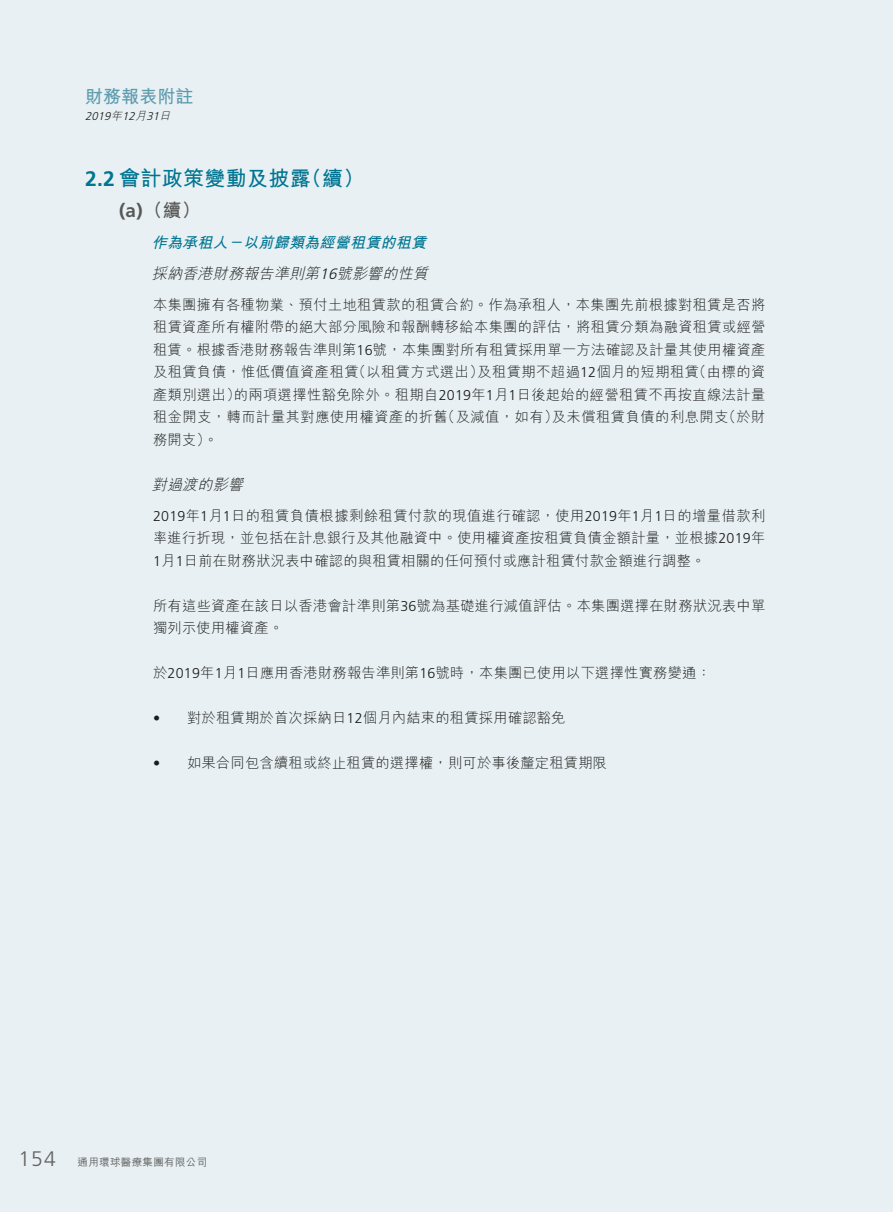
<style>
.page{position:relative;width:893px;height:1212px;background:#e8f0f3}
.page>*{position:absolute;margin:0;border:0;box-sizing:border-box;transform-origin:0 0}
.t1{font:700 21px "M Hei HK";letter-spacing:.015em;color:#007592}
.t2{font:700 18.75px "Frutiger LT Std";color:#575756}
.t3{font:700 18px "M Hei HK";letter-spacing:.005em;color:#5d9baf}
.t4{font:italic 700 15px/31px "M Hei HK";color:#007592}
.t5{font:italic 300 15px "M Hei HK";color:#1c1c1b}
.t6{font:300 14.25px/22.5px "M Hei HK";letter-spacing:.015em;color:#1c1c1b;text-align:justify}
.t7{font:italic 300 11.25px "Frutiger LT Std";color:#1c1c1b}
.t8{font:500 10.5px "M Hei HK";letter-spacing:.03em;color:#636362}
.s1{font-family:"M Hei HK"}
.s2{font-family:"Frutiger LT Std"}
.s3{font-weight:300;color:#1c1c1b}
.s4{font-family:"Frutiger LT Std";font-weight:300;color:#1c1c1b}
.s5{font-family:"Frutiger LT Std";font-weight:300;font-size:21px}
</style>
<div class="page">
<p class="t3" style="left:85px;top:83px;width:110px">財務報表附註</p>
<p class="t7" style="left:85px;top:109px;width:90px">2019<span class="s1">年</span>12<span class="s1">月</span>31<span class="s1">日</span></p>
<h1 class="t1" style="left:85px;top:163px;width:281px"><span class="s2">2.2</span> 會計政策變動及披露（續）</h1>
<h2 class="t2" style="left:119px;top:199px;width:83px">(a) <span class="s1">（續）</span></h2>
<p class="t4" style="left:152px;top:226px;width:282px">作為承租人－以前歸類為經營租賃的租賃<span class="s3">採納香港財務報告準則第</span><span class="s4">16</span><span class="s3">號影響的性質</span></p>
<p class="t6" style="left:153px;top:293px;width:614px">本集團擁有各種物業、預付土地租賃款的租賃合約。作為承租人，本集團先前根據對租賃是否將租賃資產所有權附帶的絕大部分風險和報酬轉移給本集團的評估，將租賃分類為融資租賃或經營租賃。根據香港財務報告準則第<span class="s2">16</span>號，本集團對所有租賃採用單一方法確認及計量其使用權資產及租賃負債，惟低價值資產租賃（以租賃方式選出）及租賃期不超過<span class="s2">12</span>個月的短期租賃（由標的資產類別選出）的兩項選擇性豁免除外。租期自<span class="s2">2019</span>年<span class="s2">1</span>月<span class="s2">1</span>日後起始的經營租賃不再按直線法計量租金開支，轉而計量其對應使用權資產的折舊（及減值，如有）及未償租賃負債的利息開支（於財務開支）。</p>
<p class="t5" style="left:152px;top:474px;width:97px">對過渡的影響</p>
<p class="t6" style="left:153px;top:504px;width:614px"><span class="s2">2019</span>年<span class="s2">1</span>月<span class="s2">1</span>日的租賃負債根據剩餘租賃付款的現值進行確認，使用<span class="s2">2019</span>年<span class="s2">1</span>月<span class="s2">1</span>日的增量借款利率進行折現，並包括在計息銀行及其他融資中。使用權資產按租賃負債金額計量，並根據<span class="s2">2019</span>年<span class="s2">1</span>月<span class="s2">1</span>日前在財務狀況表中確認的與租賃相關的任何預付或應計租賃付款金額進行調整。</p>
<p class="t6" style="left:153px;top:594px;width:614px">所有這些資產在該日以香港會計準則第<span class="s2">36</span>號為基礎進行減值評估。本集團選擇在財務狀況表中單獨列示使用權資產。</p>
<p class="t6" style="left:153px;top:661px;width:559px">於<span class="s2">2019</span>年<span class="s2">1</span>月<span class="s2">1</span>日應用香港財務報告準則第<span class="s2">16</span>號時，本集團已使用以下選擇性實務變通：</p>
<p class="t6" style="left:153px;top:706px;width:414px"><span class="s2">•</span> 對於租賃期於首次採納日<span class="s2">12</span>個月內結束的租賃採用確認豁免</p>
<p class="t6" style="left:153px;top:751px;width:456px"><span class="s2">•</span> 如果合同包含續租或終止租賃的選擇權，則可於事後釐定租賃期限</p>
<p class="t8" style="left:18px;top:1154px;width:190px"><span class="s5">154</span> 通用環球醫療集團有限公司</p>
</div>
